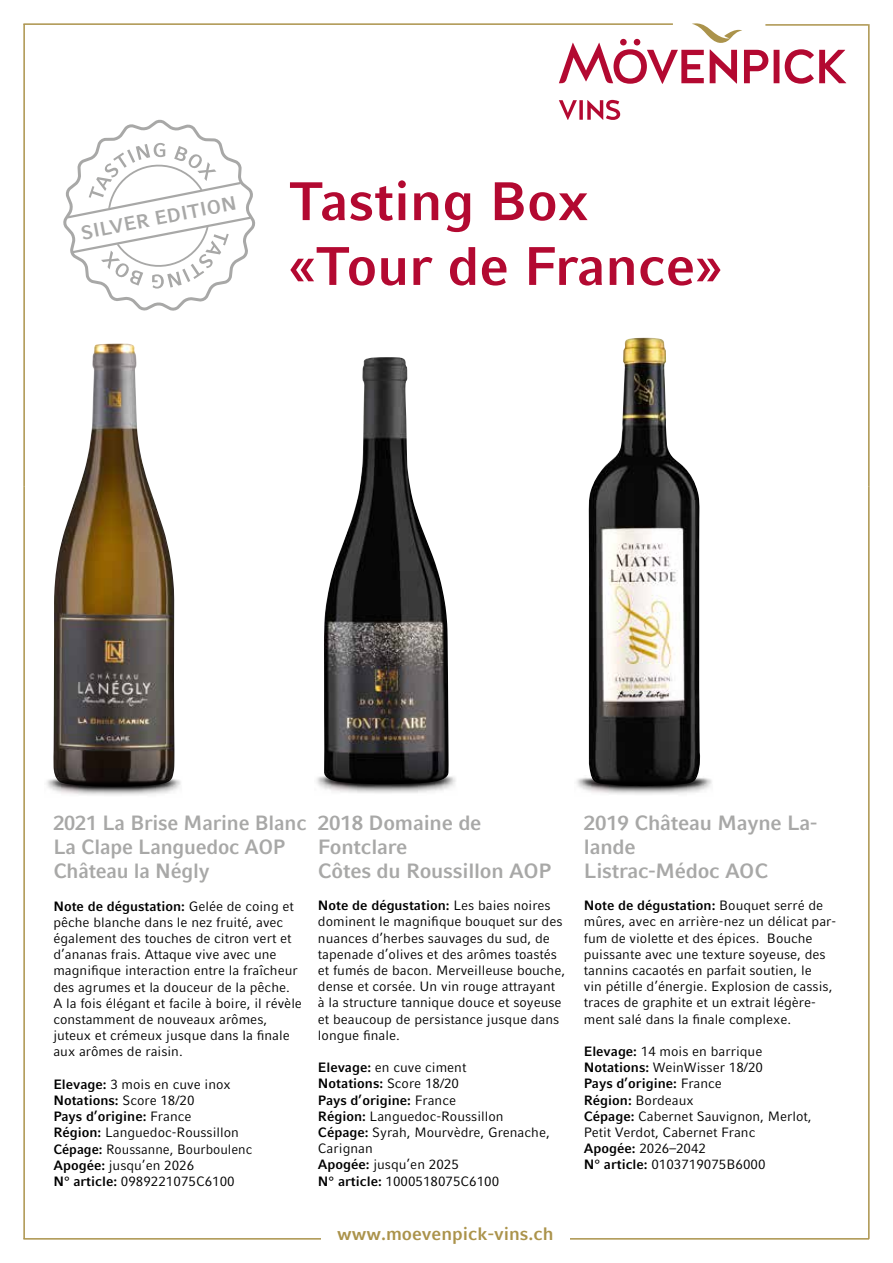
<style>
.page{position:relative;width:893px;height:1263px;background:#fff}
.page>*{position:absolute;margin:0;border:0;box-sizing:border-box;transform-origin:0 0}
.t1{font:700 54px/64.8px "Compatil Fact LT Pro";color:#b30931}
.t2{font:700 20.7px/24px "Compatil Fact LT Pro";letter-spacing:-.01em;color:#a8a8a7}
.t3{font:700 19.5px "Compatil Fact LT Pro";color:#a8a8a7}
.t4{font:700 18px "Compatil Fact LT Pro";color:#ab934b}
.t5{font:13.5px/16.2px "Compatil Fact LT Pro";color:#000}
.s1{font-weight:700}
</style>
<div class="page">
<hr style="left:23px;top:23px;width:650px;height:2px;background:#ab934b">
<hr style="left:765px;top:24px;width:103px;height:2px;background:#ab934b">
<hr style="left:868px;top:24px;width:2px;height:463px;background:#ab934b">
<hr style="left:23px;top:24px;width:2px;height:463px;background:#ab934b">
<hr style="left:23px;top:487px;width:2px;height:752px;background:#ab934b">
<hr style="left:868px;top:487px;width:2px;height:752px;background:#ab934b">
<hr style="left:23px;top:1238px;width:846px;height:1px;background:#ab934b">
<svg style="left:559px;top:100px;width:61px;height:20px"></svg>
<svg style="left:559px;top:23px;width:287px;height:61px"></svg>
<div style="left:321px;top:1226px;width:249px;height:13px;background:#fff"></div>
<svg style="left:63px;top:119px;width:192px;height:192px"></svg>
<img style="left:588px;top:338px;width:113px;height:438px">
<img style="left:576px;top:776px;width:136px;height:19px">
<img style="left:324px;top:357px;width:125px;height:416px">
<img style="left:316px;top:773px;width:140px;height:20px">
<img style="left:53px;top:344px;width:121px;height:432px">
<img style="left:46px;top:776px;width:135px;height:20px">
<h3 class="t3" style="left:79px;top:222px;width:160px;rotate:-11deg">SILVER EDITION</h3>
<h1 class="t1" style="left:289px;top:169px;width:434px">Tasting Box «Tour de France»</h1>
<h2 class="t2" style="left:53px;top:811px;width:255px">2021 La Brise Marine Blanc<br>La Clape Languedoc AOP<br>Château la Négly</h2>
<p class="t5" style="left:53px;top:898px;width:250px"><span class="s1">Note de dégustation:</span> Gelée de coing et pêche blanche dans le nez fruité, avec également des touches de citron vert et d’ananas frais. Attaque vive avec une magnifique interaction entre la fraîcheur des agrumes et la douceur de la pêche.<br>A la fois élégant et facile à boire, il révèle constamment de nouveaux arômes, juteux et crémeux jusque dans la finale aux arômes de raisin.</p>
<p class="t5" style="left:53px;top:1076px;width:200px"><span class="s1">Elevage:</span> 3 mois en cuve inox<br><span class="s1">Notations:</span> Score 18/20<br><span class="s1">Pays d’origine:</span> France<br><span class="s1">Région:</span> Languedoc-Roussillon<br><span class="s1">Cépage:</span> Roussanne, Bourboulenc<br><span class="s1">Apogée:</span> jusqu’en 2026<br><span class="s1">N° article:</span> 0989221075C6100</p>
<h2 class="t2" style="left:318px;top:811px;width:235px">2018 Domaine de<br>Fontclare<br>Côtes du Roussillon AOP</h2>
<p class="t5" style="left:318px;top:897px;width:249px"><span class="s1">Note de dégustation:</span> Les baies noires dominent le magnifique bouquet sur des nuances d’herbes sauvages du sud, de tapenade d’olives et des arômes toastés et fumés de bacon. Merveilleuse bouche, dense et corsée. Un vin rouge attrayant à la structure tannique douce et soyeuse et beaucoup de persistance jusque dans longue finale.</p>
<p class="t5" style="left:318px;top:1059px;width:233px"><span class="s1">Elevage:</span> en cuve ciment<br><span class="s1">Notations:</span> Score 18/20<br><span class="s1">Pays d’origine:</span> France<br><span class="s1">Région:</span> Languedoc-Roussillon<br><span class="s1">Cépage:</span> Syrah, Mourvèdre, Grenache,<br>Carignan<br><span class="s1">Apogée:</span> jusqu’en 2025<br><span class="s1">N° article:</span> 1000518075C6100</p>
<h3 class="t4" style="left:337px;top:1223px;width:218px">www.moevenpick-vins.ch</h3>
<h2 class="t2" style="left:584px;top:811px;width:235px">2019 Château Mayne La&shy;lande<br>Listrac-Médoc AOC</h2>
<p class="t5" style="left:584px;top:897px;width:254px"><span class="s1">Note de dégustation:</span> Bouquet serré de mûres, avec en arrière-nez un délicat par&shy;fum de violette et des épices. Bouche puissante avec une texture soyeuse, des tannins cacaotés en parfait soutien, le<br>vin pétille d’énergie. Explosion de cassis, traces de graphite et un extrait légère&shy;ment salé dans la finale complexe.</p>
<p class="t5" style="left:584px;top:1043px;width:229px"><span class="s1">Elevage:</span> 14 mois en barrique<br><span class="s1">Notations:</span> WeinWisser 18/20<br><span class="s1">Pays d’origine:</span> France<br><span class="s1">Région:</span> Bordeaux<br><span class="s1">Cépage:</span> Cabernet Sauvignon, Merlot,<br>Petit Verdot, Cabernet Franc<br><span class="s1">Apogée:</span> 2026–2042<br><span class="s1">N° article:</span> 0103719075B6000</p>
</div>
